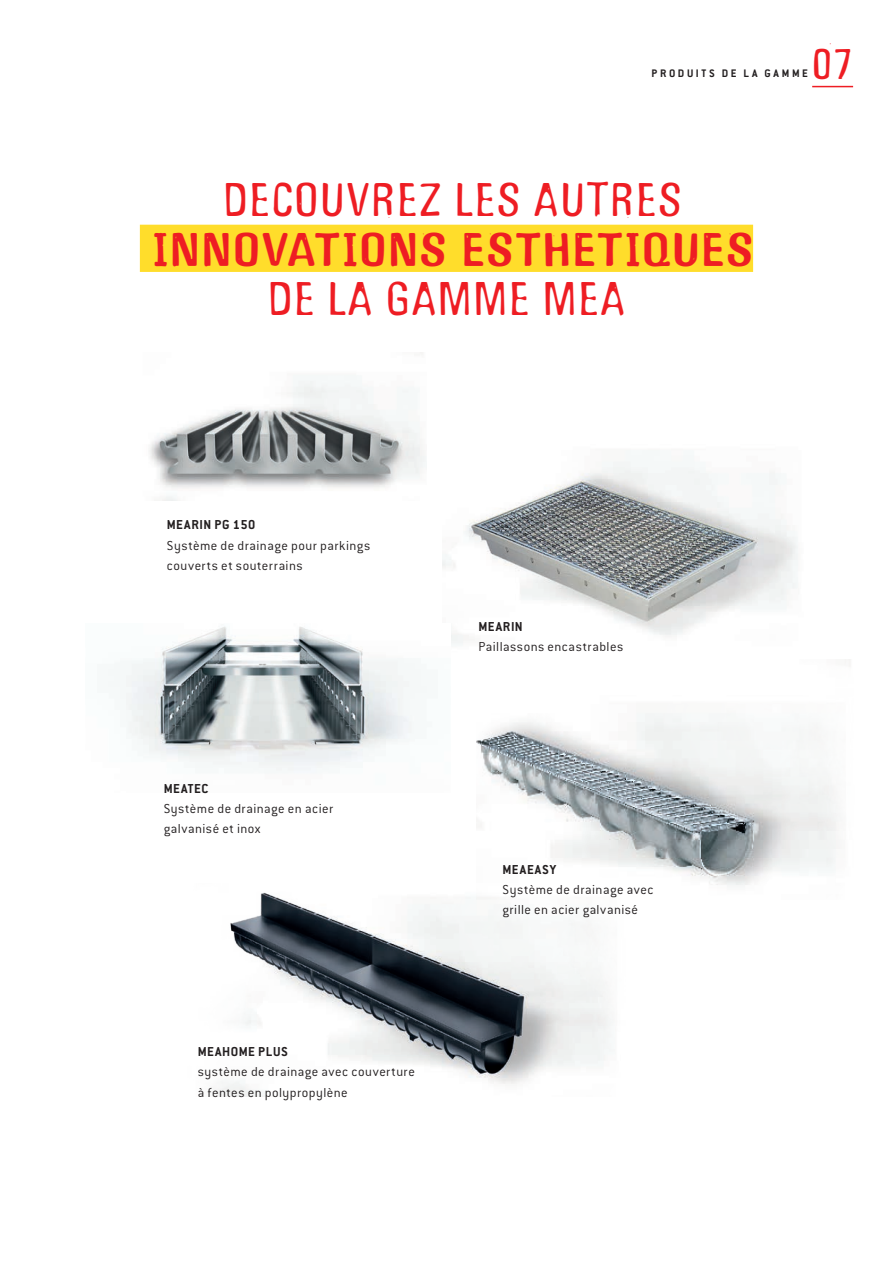
<style>
.page{position:relative;width:893px;height:1263px;background:#fff}
.page>*{position:absolute;margin:0;border:0;box-sizing:border-box;transform-origin:0 0}
.t1{font:49.5px "Gagamond";letter-spacing:.05em;color:#ee1d23}
.t2{font:700 49.5px "Gagamond";letter-spacing:.055em;color:#ee1d23}
.t3{font:45px "Gagamond";color:#ee1d23}
.t4{font:300 14.25px/20.2px "Conduit ITC Pro";letter-spacing:.035em;color:#231f20}
.t5{font:700 14.25px "Conduit ITC Pro";letter-spacing:.045em;color:#231f20}
.t6{font:700 12px "Conduit ITC Pro";letter-spacing:.225em;color:#231f20}
</style>
<div class="page">
<img style="left:476px;top:659px;width:374px;height:226px">
<div style="left:140px;top:225px;width:613px;height:47px;background:#ffdd2b"></div>
<hr style="left:812px;top:86px;width:41px;height:1px;background:#ee1d23">
<img style="left:149px;top:352px;width:277px;height:149px">
<img style="left:442px;top:461px;width:356px;height:183px">
<img style="left:126px;top:623px;width:324px;height:148px">
<img style="left:215px;top:884px;width:410px;height:213px">
<h2 class="t3" style="left:812px;top:41px;width:42px">07</h2>
<p class="t6" style="left:651px;top:66px;width:158px">PRODUITS DE LA GAMME</p>
<h1 class="t1" style="left:223px;top:174px;width:459px">DECOUVREZ LES AUTRES</h1>
<h1 class="t2" style="left:153px;top:223px;width:601px">INNOVATIONS ESTHETIQUES</h1>
<h1 class="t1" style="left:268px;top:273px;width:358px">DE LA GAMME MEA</h1>
<p class="t5" style="left:167px;top:517px;width:90px">MEARIN PG 150</p>
<p class="t4" style="left:167px;top:535px;width:205px">Système de drainage pour parkings couverts et souterrains</p>
<p class="t5" style="left:164px;top:780px;width:46px">MEATEC</p>
<p class="t4" style="left:164px;top:798px;width:171px">Système de drainage en acier galvanisé et inox</p>
<p class="t5" style="left:198px;top:1043px;width:92px">MEAHOME PLUS</p>
<p class="t4" style="left:198px;top:1062px;width:219px">système de drainage avec couverture à fentes en polypropylène</p>
<p class="t5" style="left:478px;top:618px;width:46px">MEARIN</p>
<p class="t4" style="left:478px;top:636px;width:146px">Paillassons encastrables</p>
<p class="t5" style="left:502px;top:861px;width:55px">MEAEASY</p>
<p class="t4" style="left:502px;top:879px;width:153px">Système de drainage avec grille en acier galvanisé</p>
</div>
